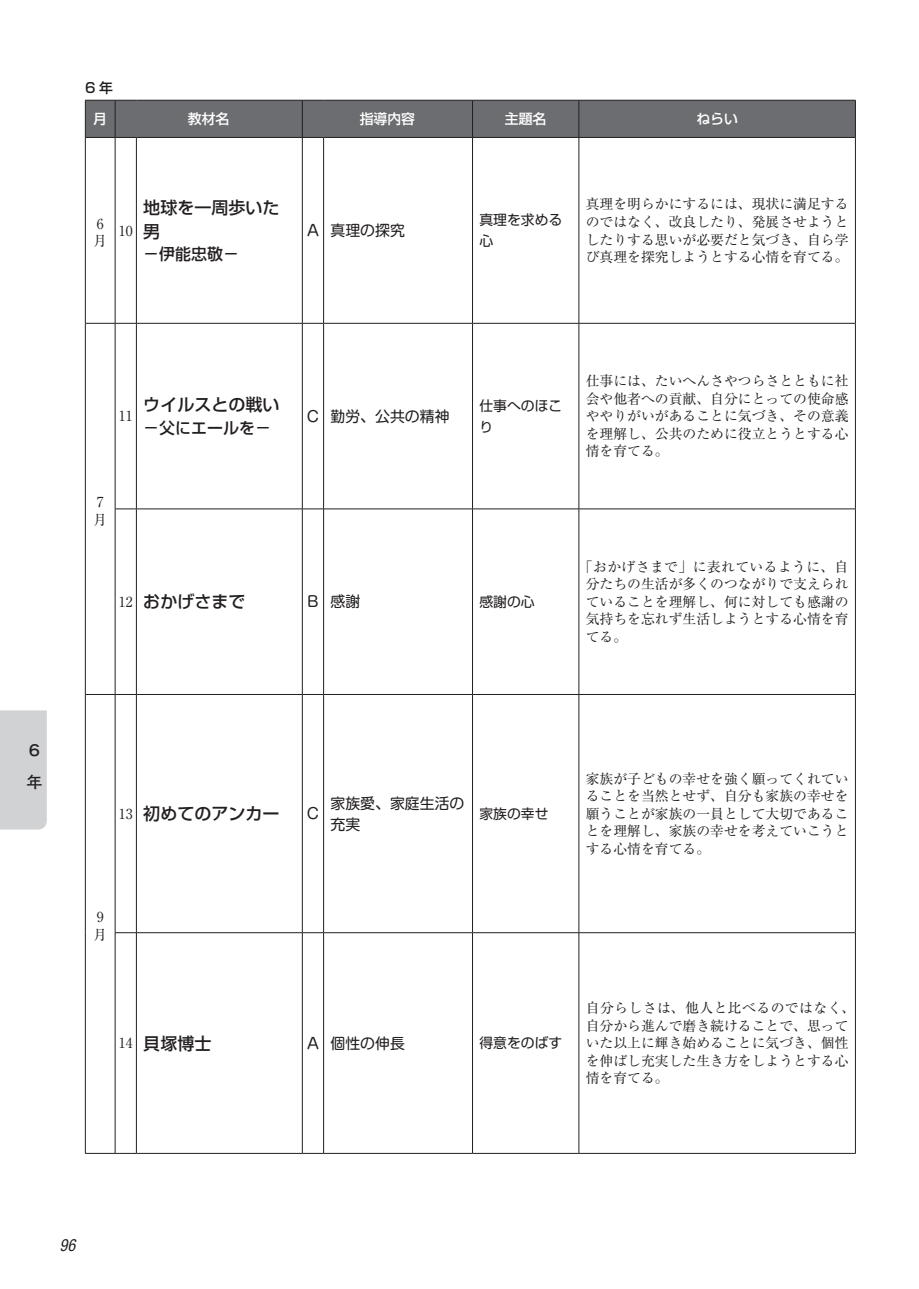
<style>
.page{position:relative;width:919px;height:1289px;background:#fff}
.page>*{position:absolute;margin:0;border:0;box-sizing:border-box;transform-origin:0 0}
.t1{font:500 16.95px/23.4px "Shin Go Pr 6";color:#231f20}
.t2{font:500 15.9px "Shin Go Pr 6";color:#231f20}
.t3{font:italic condensed 15.9px "Helvetica LT Std";color:#231f20}
.t4{font:700 15.9px/32.1px "Futo Go B101 Pr 6";color:#231f20}
.t5{font:14.85px/21.3px "Shin M Go Pr 6";color:#231f20}
.t6{font:13.8px/17.5px "Ryumin Pr 6";color:#231f20}
.t7{font:13.8px/20.7px "Shin Go Pr 6";color:#231f20}
.t8{font:500 13.8px "Shin Go Pr 6";color:#fff}
.t9{font:500 13.8px "Shin Go Pr 6";color:#231f20}
.s1{font-family:"Ryumin Pr 6";font-weight:400;font-size:13.8px}
</style>
<div class="page">
<div style="left:0;top:710px;width:47px;height:119px;background:#d1d2d4"></div>
<hr style="left:85px;top:138px;width:1px;height:185px;background:#231f20">
<hr style="left:115px;top:138px;width:1px;height:185px;background:#231f20">
<hr style="left:136px;top:138px;width:1px;height:185px;background:#231f20">
<hr style="left:302px;top:138px;width:1px;height:185px;background:#231f20">
<hr style="left:323px;top:138px;width:1px;height:185px;background:#231f20">
<hr style="left:472px;top:138px;width:1px;height:185px;background:#231f20">
<hr style="left:578px;top:138px;width:1px;height:185px;background:#231f20">
<hr style="left:855px;top:138px;width:1px;height:185px;background:#231f20">
<hr style="left:85px;top:323px;width:30px;height:1px;background:#231f20">
<hr style="left:85px;top:323px;width:1px;height:186px;background:#231f20">
<svg style="left:116px;top:323px;width:20px;height:1px"></svg>
<hr style="left:115px;top:323px;width:1px;height:185px;background:#231f20">
<hr style="left:136px;top:323px;width:166px;height:1px;background:#231f20">
<hr style="left:136px;top:323px;width:1px;height:185px;background:#231f20">
<svg style="left:303px;top:323px;width:20px;height:1px"></svg>
<hr style="left:302px;top:323px;width:1px;height:185px;background:#231f20">
<hr style="left:323px;top:323px;width:149px;height:1px;background:#231f20">
<hr style="left:323px;top:323px;width:1px;height:185px;background:#231f20">
<hr style="left:472px;top:323px;width:107px;height:1px;background:#231f20">
<hr style="left:472px;top:323px;width:1px;height:185px;background:#231f20">
<hr style="left:579px;top:323px;width:276px;height:1px;background:#231f20">
<hr style="left:578px;top:323px;width:1px;height:185px;background:#231f20">
<hr style="left:855px;top:323px;width:1px;height:185px;background:#231f20">
<hr style="left:85px;top:509px;width:1px;height:185px;background:#231f20">
<svg style="left:115px;top:508px;width:21px;height:1px"></svg>
<hr style="left:115px;top:509px;width:1px;height:185px;background:#231f20">
<hr style="left:136px;top:508px;width:166px;height:1px;background:#231f20">
<hr style="left:136px;top:509px;width:1px;height:185px;background:#231f20">
<svg style="left:302px;top:508px;width:21px;height:1px"></svg>
<hr style="left:302px;top:509px;width:1px;height:185px;background:#231f20">
<hr style="left:323px;top:508px;width:149px;height:1px;background:#231f20">
<hr style="left:323px;top:509px;width:1px;height:185px;background:#231f20">
<hr style="left:472px;top:508px;width:107px;height:1px;background:#231f20">
<hr style="left:472px;top:509px;width:1px;height:185px;background:#231f20">
<hr style="left:579px;top:508px;width:276px;height:1px;background:#231f20">
<hr style="left:578px;top:509px;width:1px;height:185px;background:#231f20">
<hr style="left:855px;top:509px;width:1px;height:185px;background:#231f20">
<hr style="left:85px;top:694px;width:30px;height:1px;background:#231f20">
<hr style="left:85px;top:694px;width:1px;height:238px;background:#231f20">
<svg style="left:116px;top:694px;width:20px;height:1px"></svg>
<hr style="left:115px;top:694px;width:1px;height:238px;background:#231f20">
<hr style="left:136px;top:694px;width:166px;height:1px;background:#231f20">
<hr style="left:136px;top:694px;width:1px;height:238px;background:#231f20">
<svg style="left:303px;top:694px;width:20px;height:1px"></svg>
<hr style="left:302px;top:694px;width:1px;height:238px;background:#231f20">
<hr style="left:323px;top:694px;width:149px;height:1px;background:#231f20">
<hr style="left:323px;top:694px;width:1px;height:238px;background:#231f20">
<hr style="left:472px;top:694px;width:107px;height:1px;background:#231f20">
<hr style="left:472px;top:694px;width:1px;height:238px;background:#231f20">
<hr style="left:579px;top:694px;width:276px;height:1px;background:#231f20">
<hr style="left:578px;top:694px;width:1px;height:238px;background:#231f20">
<hr style="left:855px;top:694px;width:1px;height:238px;background:#231f20">
<hr style="left:85px;top:932px;width:1px;height:221px;background:#231f20">
<svg style="left:116px;top:932px;width:20px;height:1px"></svg>
<hr style="left:115px;top:932px;width:1px;height:221px;background:#231f20">
<hr style="left:136px;top:932px;width:166px;height:1px;background:#231f20">
<hr style="left:136px;top:932px;width:1px;height:221px;background:#231f20">
<svg style="left:303px;top:932px;width:20px;height:1px"></svg>
<hr style="left:302px;top:932px;width:1px;height:221px;background:#231f20">
<hr style="left:323px;top:932px;width:149px;height:1px;background:#231f20">
<hr style="left:323px;top:932px;width:1px;height:221px;background:#231f20">
<hr style="left:472px;top:932px;width:107px;height:1px;background:#231f20">
<hr style="left:472px;top:932px;width:1px;height:221px;background:#231f20">
<hr style="left:579px;top:932px;width:276px;height:1px;background:#231f20">
<hr style="left:578px;top:932px;width:1px;height:221px;background:#231f20">
<hr style="left:855px;top:932px;width:1px;height:221px;background:#231f20">
<hr style="left:85px;top:1153px;width:30px;height:1px;background:#231f20">
<svg style="left:115px;top:1153px;width:21px;height:1px"></svg>
<hr style="left:136px;top:1153px;width:166px;height:1px;background:#231f20">
<svg style="left:302px;top:1153px;width:21px;height:1px"></svg>
<hr style="left:323px;top:1153px;width:149px;height:1px;background:#231f20">
<hr style="left:472px;top:1153px;width:107px;height:1px;background:#231f20">
<hr style="left:579px;top:1153px;width:276px;height:1px;background:#231f20">
<hr style="left:855px;top:100px;width:1px;height:37px;background:#231f20">
<div style="left:85px;top:100px;width:770px;height:38px;background:#6c6d70"></div>
<hr style="left:323px;top:137px;width:149px;height:1px;background:#231f20">
<p class="t9" style="left:85px;top:76px;width:29px">6 年</p>
<p class="t8" style="left:93px;top:107px;width:15px">月</p>
<p class="t8" style="left:188px;top:107px;width:43px">教材名</p>
<p class="t8" style="left:360px;top:107px;width:57px">指導内容</p>
<p class="t8" style="left:505px;top:107px;width:43px">主題名</p>
<p class="t8" style="left:696px;top:107px;width:43px">ねらい</p>
<p class="t6" style="left:93px;top:214px;width:12px">6月</p>
<p class="t6" style="left:119px;top:221px;width:15px">10</p>
<p class="t1" style="left:143px;top:195px;width:138px">地球を一周歩いた男</p>
<p class="t2" style="left:143px;top:241px;width:97px">－伊能忠敬－</p>
<p class="t5" style="left:307px;top:219px;width:99px">A 真理の探究</p>
<p class="t7" style="left:479px;top:209px;width:84px">真理を求める心</p>
<p class="t6" style="left:585px;top:195px;width:264px;text-align:justify">真理を明らかにするには、現状に満足するのではなく、改良したり、発展させようとしたりする思いが必要だと気づき、自ら学び真理を探究しようとする心情を育てる。</p>
<p class="t4" style="left:27px;top:733px;width:17px">６年</p>
<p class="t6" style="left:119px;top:406px;width:15px">11</p>
<p class="t1" style="left:143px;top:392px;width:138px">ウイルスとの戦い</p>
<p class="t2" style="left:143px;top:415px;width:129px">－父にエールを－</p>
<p class="t6" style="left:93px;top:492px;width:12px">7月</p>
<p class="t5" style="left:307px;top:405px;width:144px">C 勤労、公共の精神</p>
<p class="t7" style="left:479px;top:394px;width:84px">仕事へのほこり</p>
<p class="t1" style="left:119px;top:589px;width:128px"><span class="s1">12</span> おかげさまで</p>
<p class="t5" style="left:307px;top:590px;width:55px">B 感謝</p>
<p class="t7" style="left:479px;top:590px;width:57px">感謝の心</p>
<p class="t6" style="left:585px;top:371px;width:264px;text-align:justify">仕事には、たいへんさやつらさとともに社会や他者への貢献、自分にとっての使命感ややりがいがあることに気づき、その意義を理解し、公共のために役立とうとする心情を育てる。</p>
<p class="t6" style="left:585px;top:557px;width:264px;text-align:justify;text-indent:-7px">「おかげさまで」に表れているように、自分たちの生活が多くのつながりで支えられていることを理解し、何に対しても感謝の気持ちを忘れず生活しようとする心情を育てる。</p>
<p class="t1" style="left:119px;top:801px;width:162px"><span class="s1">13</span> 初めてのアンカー</p>
<p class="t5" style="left:307px;top:802px;width:14px">C</p>
<p class="t5" style="left:330px;top:791px;width:135px">家族愛、家庭生活の充実</p>
<p class="t7" style="left:479px;top:802px;width:71px">家族の幸せ</p>
<p class="t6" style="left:93px;top:907px;width:12px">9月</p>
<p class="t1" style="left:119px;top:1030px;width:94px"><span class="s1">14</span> 貝塚博士</p>
<p class="t5" style="left:307px;top:1031px;width:99px">A 個性の伸長</p>
<p class="t7" style="left:479px;top:1031px;width:84px">得意をのばす</p>
<p class="t6" style="left:585px;top:769px;width:264px;text-align:justify">家族が子どもの幸せを強く願ってくれていることを当然とせず、自分も家族の幸せを願うことが家族の一員として大切であることを理解し、家族の幸せを考えていこうとする心情を育てる。</p>
<p class="t6" style="left:585px;top:998px;width:271px">自分らしさは、他人と比べるのではなく、自分から進んで磨き続けることで、思っていた以上に輝き始めることに気づき、個性を伸ばし充実した生き方をしようとする心情を育てる。</p>
<p class="t3" style="left:60px;top:1235px;width:17px">96</p>
</div>
